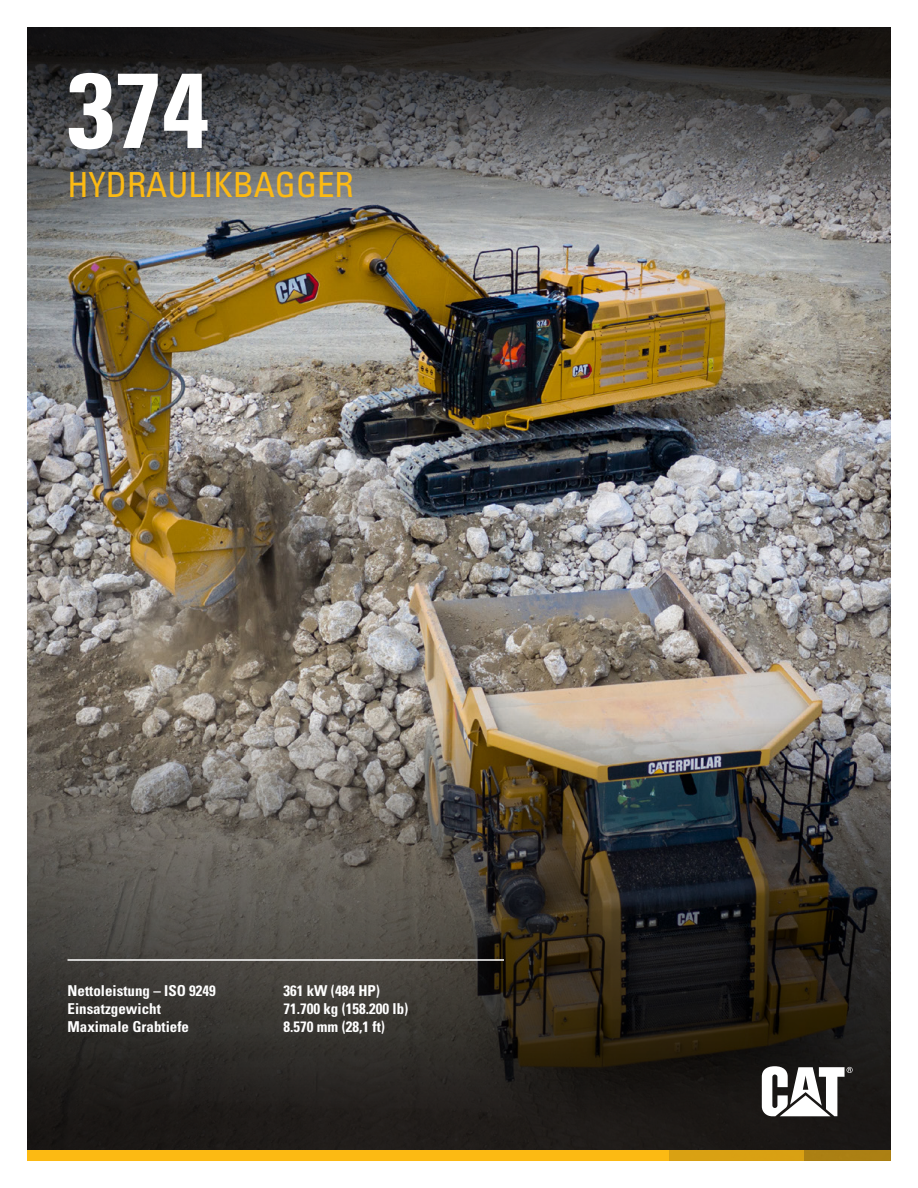
<style>
.page{position:relative;width:918px;height:1188px;background:#fff}
.page>*{position:absolute;margin:0;border:0;box-sizing:border-box;transform-origin:0 0}
.t1{font:106.2px "Univers LTCYR 67 Bold Cond";color:#fff}
.t2{font:condensed 34.5px "Univers LTCYR 57";color:#fcba13}
.t3{font:15px "Univers LTCYR 67 Bold Cond";color:#fff}
</style>
<div class="page">
<img style="left:27px;top:578px;width:864px;height:573px">
<img style="left:27px;top:27px;width:864px;height:551px">
<div style="left:27px;top:1151px;width:641px;height:10px;background:#fcba13"></div>
<div style="left:667px;top:1151px;width:137px;height:10px;background:#d9a113"></div>
<div style="left:804px;top:1151px;width:87px;height:10px;background:#ab8013"></div>
<svg style="left:762px;top:1066px;width:91px;height:50px"></svg>
<hr style="left:68px;top:959px;width:436px;height:2px;background:#fff">
<h1 class="t1" style="left:68px;top:45px;width:143px">374</h1>
<h2 class="t2" style="left:68px;top:163px;width:288px">HYDRAULIKBAGGER</h2>
<p class="t3" style="left:68px;top:981px;width:150px">Nettoleistung – ISO 9249</p>
<p class="t3" style="left:284px;top:981px;width:98px">361 kW (484 HP)</p>
<p class="t3" style="left:68px;top:999px;width:95px">Einsatzgewicht</p>
<p class="t3" style="left:284px;top:999px;width:126px">71.700 kg (158.200 lb)</p>
<p class="t3" style="left:68px;top:1017px;width:123px">Maximale Grabtiefe</p>
<p class="t3" style="left:284px;top:1017px;width:103px">8.570 mm (28,1 ft)</p>
</div>
